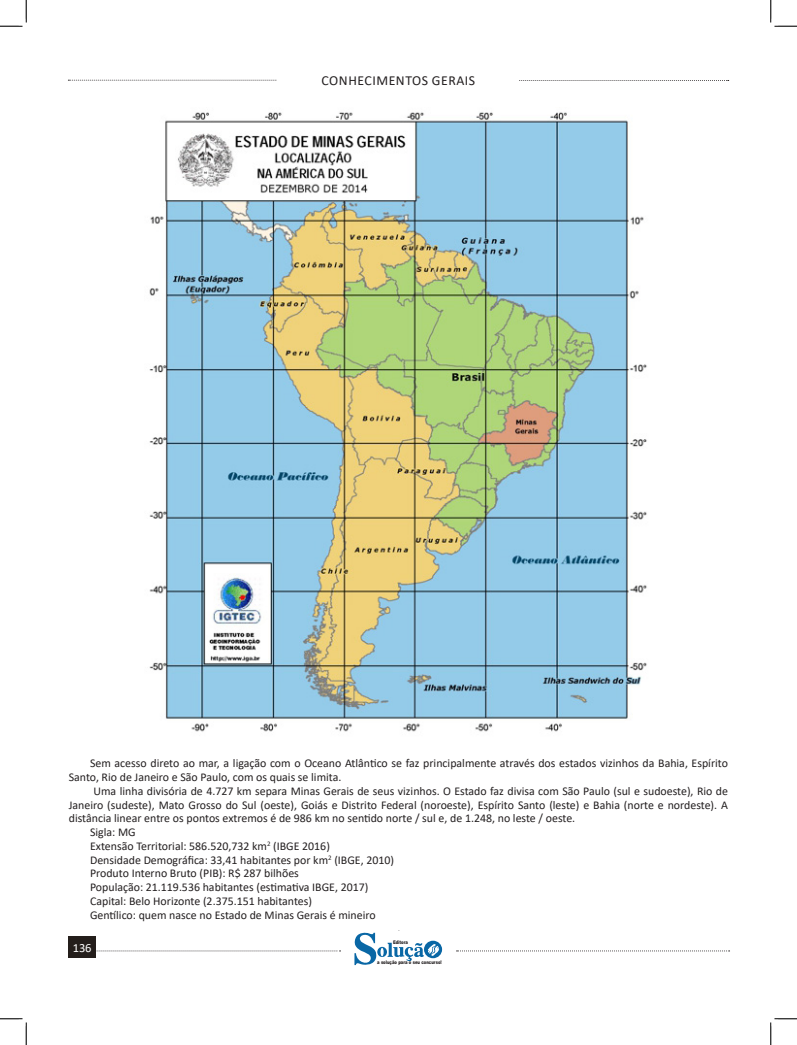
<style>
.page{position:relative;width:797px;height:1045px;background:#fff}
.page>*{position:absolute;margin:0;border:0;box-sizing:border-box;transform-origin:0 0}
.t1{font:13.75px "Calibri";letter-spacing:.04em;color:#231f20}
.t2{font:12.5px "Calibri";letter-spacing:-.02em;color:#fff}
.t3{font:11.88px/13.8px "Calibri";color:#231f20}
.t4{font:900 5px "Arial";color:#231f20;scale:.76 1}
</style>
<div class="page">
<svg style="left:96px;top:950px;width:244px;height:1px"></svg>
<svg style="left:68px;top:80px;width:209px;height:1px"></svg>
<svg style="left:519px;top:80px;width:209px;height:1px"></svg>
<svg style="left:456px;top:950px;width:273px;height:1px"></svg>
<div style="left:68px;top:936px;width:28px;height:22px;background:#241e1b"></div>
<svg style="left:354px;top:930px;width:88px;height:35px"></svg>
<img style="left:149px;top:112px;width:498px;height:620px">
<svg style="left:0;top:0;width:27px;height:27px"></svg>
<svg style="left:0;top:1018px;width:27px;height:27px"></svg>
<svg style="left:770px;top:0;width:27px;height:27px"></svg>
<svg style="left:770px;top:1018px;width:27px;height:27px"></svg>
<p class="t1" style="left:321px;top:71px;width:155px">CONHECIMENTOS GERAIS</p>
<p class="t3" style="left:69px;top:756px;width:660px;text-indent:21px">Sem acesso direto ao mar, a ligação com o Oceano Atlântico se faz principalmente através dos estados vizinhos da Bahia, Espírito<br>Santo, Rio de Janeiro e São Paulo, com os quais se limita.</p>
<p class="t3" style="left:69px;top:784px;width:660px;text-align:justify;text-indent:25px">Uma linha divisória de 4.727 km separa Minas Gerais de seus vizinhos. O Estado faz divisa com São Paulo (sul e sudoeste), Rio de Janeiro (sudeste), Mato Grosso do Sul (oeste), Goiás e Distrito Federal (noroeste), Espírito Santo (leste) e Bahia (norte e nordeste). A distância linear entre os pontos extremos é de 986 km no sentido norte / sul e, de 1.248, no leste / oeste.</p>
<p class="t3" style="left:90px;top:825px;width:47px">Sigla: MG</p>
<p class="t3" style="left:90px;top:839px;width:241px">Extensão Territorial: 586.520,732 km<sup>2</sup> (IBGE 2016)</p>
<p class="t3" style="left:90px;top:852px;width:305px">Densidade Demográfica: 33,41 habitantes por km<sup>2</sup> (IBGE, 2010)</p>
<p class="t3" style="left:90px;top:866px;width:210px">Produto Interno Bruto (PIB): R$ 287 bilhões</p>
<p class="t3" style="left:90px;top:880px;width:280px">População: 21.119.536 habitantes (estimativa IBGE, 2017)</p>
<p class="t3" style="left:90px;top:894px;width:223px">Capital: Belo Horizonte (2.375.151 habitantes)</p>
<p class="t3" style="left:90px;top:907px;width:287px">Gentílico: quem nasce no Estado de Minas Gerais é mineiro</p>
<p class="t2" style="left:73px;top:939px;width:20px">136</p>
<p class="t2" style="left:70px;top:942px;width:20px">136</p>
<p class="t4" style="left:393px;top:939px;width:21px">Editora</p>
<p class="t4" style="left:377px;top:959px;width:86px">a solução para o seu concurso!</p>
</div>
